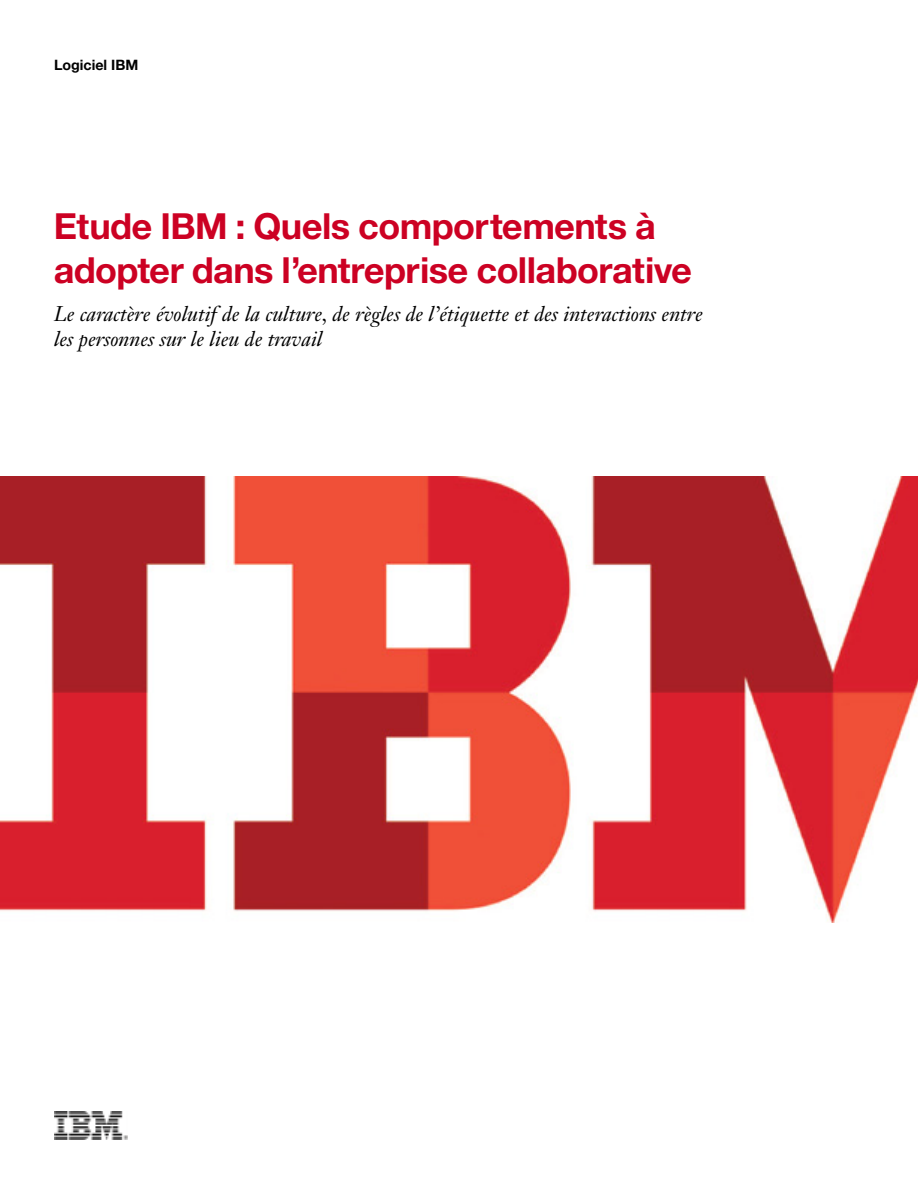
<style>
.page{position:relative;width:918px;height:1188px;background:#fff}
.page>*{position:absolute;margin:0;border:0;box-sizing:border-box;transform-origin:0 0}
.t1{font:700 36px/43.2px "Helv Neuefor IBM";color:#cc0123}
.t2{font:italic 21px/25.2px "Janson Text LT Std";color:#000}
.t3{font:700 14.25px "Helvetica Neue";color:#000}
</style>
<div class="page">
<img style="left:0;top:477px;width:918px;height:445px">
<img style="left:54px;top:1111px;width:74px;height:29px">
<p class="t3" style="left:54px;top:56px;width:86px">Logiciel IBM</p>
<h1 class="t1" style="left:54px;top:204px;width:639px">Etude IBM : Quels comportements à adopter dans l’entreprise collaborative</h1>
<p class="t2" style="left:54px;top:301px;width:650px">Le caractère évolutif de la culture, de règles de l’étiquette et des interactions entre les personnes sur le lieu de travail</p>
</div>
